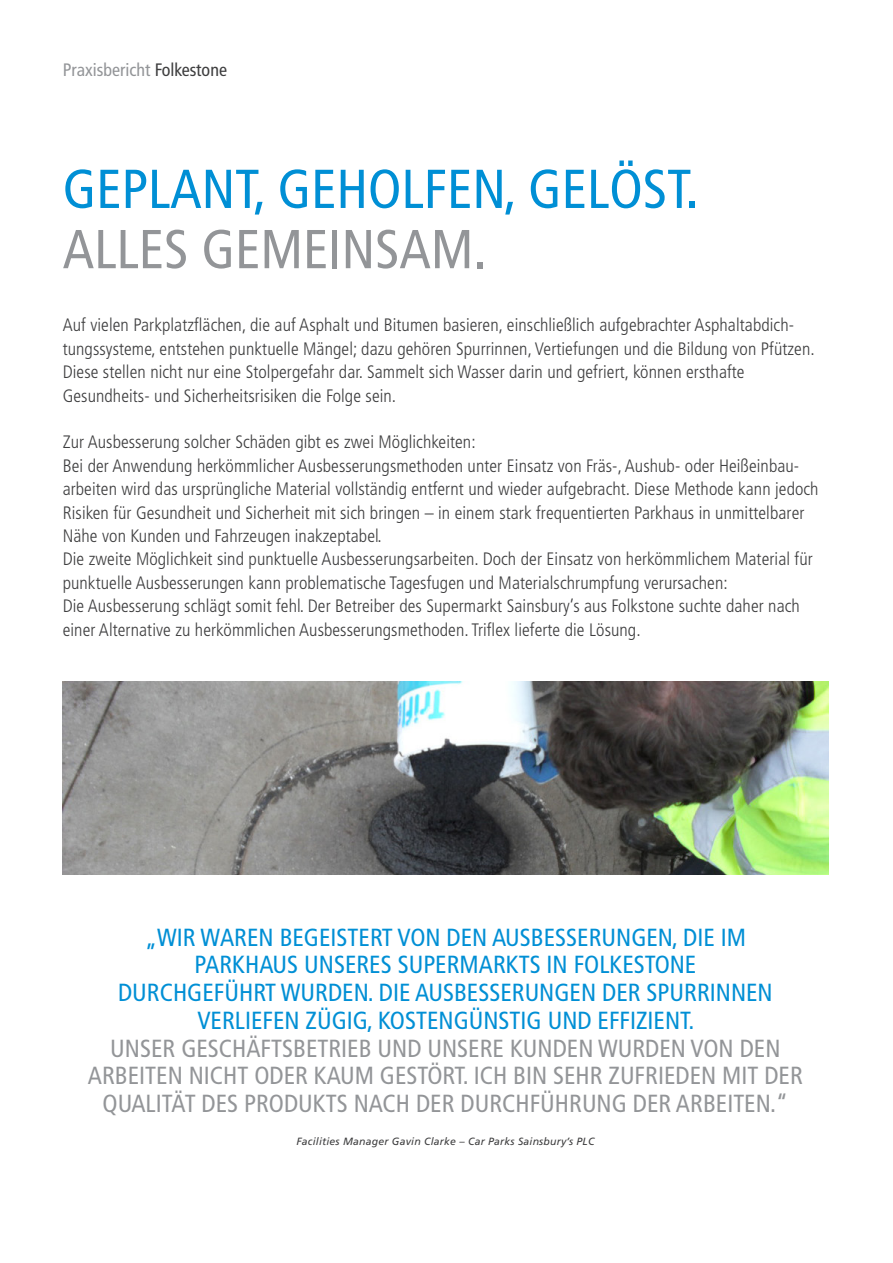
<style>
.page{position:relative;width:893px;height:1263px;background:#fff}
.page>*{position:absolute;margin:0;border:0;box-sizing:border-box;transform-origin:0 0}
.t1{font:condensed 54.75px "Frutiger LT Pro";color:#008fd5}
.t2{font:condensed 54.75px "Frutiger LT Pro";color:#939598}
.t3{font:condensed 24.75px/27.8px "Frutiger LT Pro";color:#008fd5;text-align:center}
.t4{font:300 condensed 18px/23.4px "Frutiger LT Pro";letter-spacing:.005em;color:#3e3e3f}
.t5{font:condensed 18px "Frutiger LT Pro";color:#939598}
.t6{font:italic 10.5px "Frutiger LT Pro";letter-spacing:.02em;color:#3e3e3f}
.s1{color:#3e3e3f}
.s2{color:#939598}
</style>
<div class="page">
<img style="left:63px;top:681px;width:765px;height:194px">
<p class="t5" style="left:63px;top:59px;width:166px">Praxisbericht <span class="s1">Folkestone</span></p>
<p class="t1" style="left:63px;top:157px;width:637px">GEPLANT, GEHOLFEN, GELÖST.</p>
<p class="t2" style="left:63px;top:217px;width:425px">ALLES GEMEINSAM.</p>
<p class="t4" style="left:63px;top:314px;width:754px">Auf vielen Parkplatzflächen, die auf Asphalt und Bitumen basieren, einschließlich aufgebrachter Asphaltabdich&shy;tungssysteme, entstehen punktuelle Mängel; dazu gehören Spurrinnen, Vertiefungen und die Bildung von Pfützen.<br>Diese stellen nicht nur eine Stolpergefahr dar. Sammelt sich Wasser darin und gefriert, können ersthafte</p>
<p class="t4" style="left:63px;top:384px;width:335px">Gesundheits- und Sicherheitsrisiken die Folge sein.</p>
<p class="t4" style="left:63px;top:431px;width:414px">Zur Ausbesserung solcher Schäden gibt es zwei Möglichkeiten:</p>
<p class="t4" style="left:63px;top:454px;width:757px">Bei der Anwendung herkömmlicher Ausbesserungsmethoden unter Einsatz von Fräs-, Aushub- oder Heißeinbau&shy;arbeiten wird das ursprüngliche Material vollständig entfernt und wieder aufgebracht. Diese Methode kann jedoch Risiken für Gesundheit und Sicherheit mit sich bringen – in einem stark frequentierten Parkhaus in unmittelbarer Nähe von Kunden und Fahrzeugen inakzeptabel.</p>
<p class="t4" style="left:63px;top:548px;width:752px">Die zweite Möglichkeit sind punktuelle Ausbesserungsarbeiten. Doch der Einsatz von herkömmlichem Material für punktuelle Ausbesserungen kann problematische Tagesfugen und Materialschrumpfung verursachen:<br>Die Ausbesserung schlägt somit fehl. Der Betreiber des Supermarkt Sainsbury’s aus Folkstone suchte daher nach einer Alternative zu herkömmlichen Ausbesserungsmethoden. Triflex lieferte die Lösung.</p>
<p class="t3" style="left:88px;top:923px;width:716px">„WIR WAREN BEGEISTERT VON DEN AUSBESSERUNGEN, DIE IM<br>PARKHAUS UNSERES SUPERMARKTS IN FOLKESTONE<br>DURCHGEFÜHRT WURDEN. DIE AUSBESSERUNGEN DER SPURRINNEN VERLIEFEN ZÜGIG, KOSTENGÜNSTIG UND EFFIZIENT.<br><span class="s2">UNSER GESCHÄFTSBETRIEB UND UNSERE KUNDEN WURDEN VON DEN ARBEITEN NICHT ODER KAUM GESTÖRT. ICH BIN SEHR ZUFRIEDEN MIT DER QUALITÄT DES PRODUKTS NACH DER DURCHFÜHRUNG DER ARBEITEN.“</span></p>
<p class="t6" style="left:296px;top:1135px;width:300px">Facilities Manager Gavin Clarke – Car Parks Sainsbury’s PLC</p>
</div>
